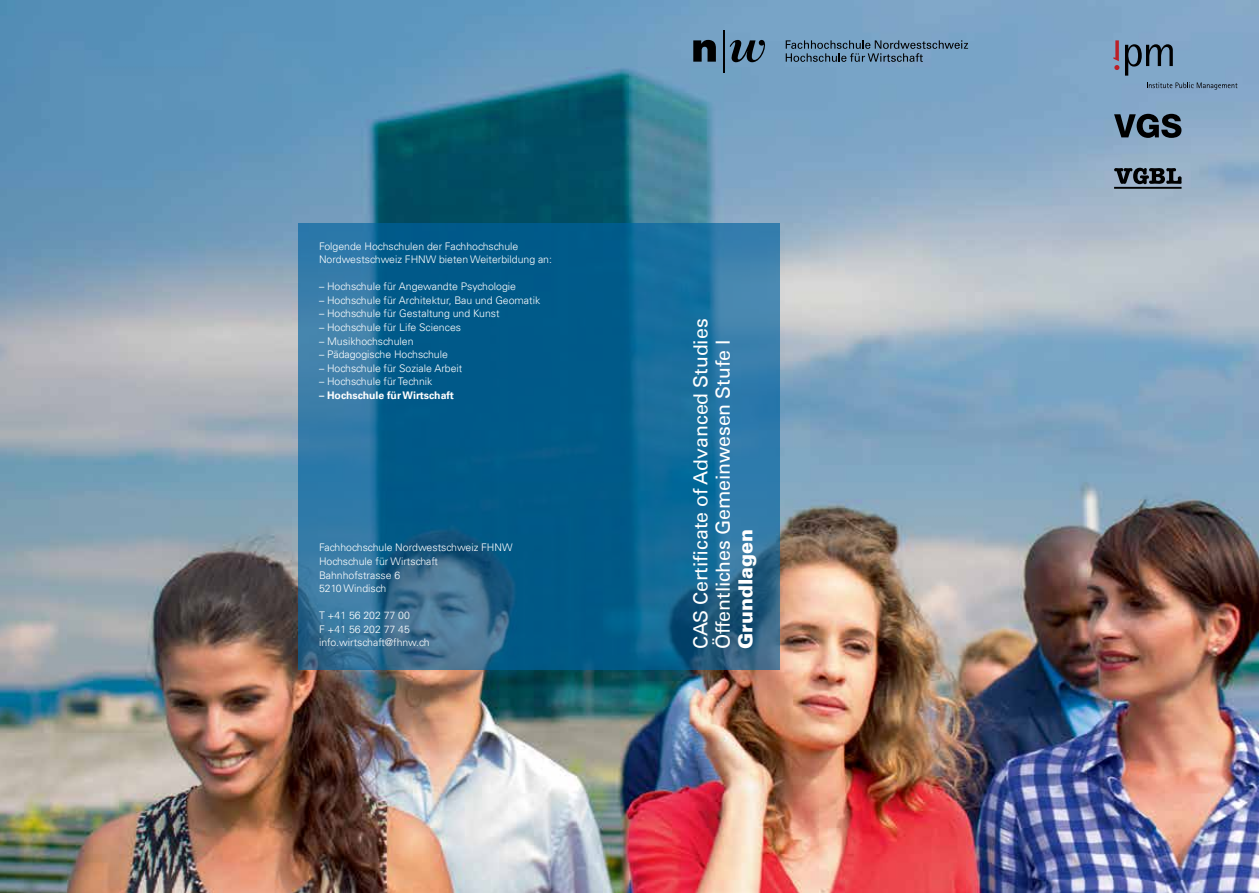
<style>
.page{position:relative;width:1259px;height:893px;background:#fff}
.page>*{position:absolute;margin:0;border:0;box-sizing:border-box;transform-origin:0 0}
.t1{font:19.5px/22.5px "Univers LT";color:#fff}
.t2{font:900 19.5px "Univers LT";color:#fff}
.t3{font:300 10.5px/13.5px "Univers LT";color:#fff}
.t4{font:700 10.5px "Univers LT";color:#fff}
</style>
<div class="page">
<img style="left:0;top:0;width:1259px;height:893px">
<svg style="left:298px;top:223px;width:481px;height:447px;background:#176693"></svg>
<svg style="left:785px;top:40px;width:183px;height:22px;background:#61839f"></svg>
<hr style="left:723px;top:30px;width:1px;height:42px;background:#000">
<svg style="left:693px;top:40px;width:23px;height:22px"></svg>
<svg style="left:729px;top:40px;width:40px;height:22px"></svg>
<svg style="left:1146px;top:83px;width:91px;height:7px"></svg>
<svg style="left:1125px;top:44px;width:47px;height:32px;background:#59748b"></svg>
<svg style="left:1113px;top:40px;width:6px;height:30px"></svg>
<svg style="left:1114px;top:114px;width:67px;height:24px;background:#3d4c59"></svg>
<hr style="left:1114px;top:187px;width:67px;height:2px;background:#000">
<svg style="left:1114px;top:168px;width:67px;height:16px"></svg>
<p class="t3" style="left:319px;top:239px;width:234px">Folgende Hochschulen der Fachhochschule<br>Nordwestschweiz FHNW bieten Weiterbildung an:</p>
<p class="t3" style="left:319px;top:280px;width:199px">– Hochschule für Angewandte Psychologie</p>
<p class="t3" style="left:319px;top:293px;width:223px">– Hochschule für Architektur, Bau und Geomatik</p>
<p class="t3" style="left:319px;top:307px;width:182px">– Hochschule für Gestaltung und Kunst</p>
<p class="t3" style="left:319px;top:321px;width:144px">– Hochschule für Life Sciences</p>
<p class="t3" style="left:319px;top:334px;width:96px">– Musikhochschulen</p>
<p class="t3" style="left:319px;top:348px;width:130px">– Pädagogische Hochschule</p>
<p class="t3" style="left:319px;top:361px;width:145px">– Hochschule für Soziale Arbeit</p>
<p class="t3" style="left:319px;top:375px;width:115px">– Hochschule für Technik</p>
<p class="t4" style="left:319px;top:389px;width:136px">– Hochschule für Wirtschaft</p>
<p class="t3" style="left:319px;top:541px;width:195px">Fachhochschule Nordwestschweiz FHNW<br>Hochschule für Wirtschaft<br>Bahnhofstrasse 6<br>5210 Windisch</p>
<p class="t3" style="left:319px;top:608px;width:112px">T +41 56 202 77 00<br>F +41 56 202 77 45 info.wirtschaft@fhnw.ch</p>
<h1 class="t1" style="left:689px;top:649px;width:332px;rotate:-90deg">CAS Certificate of Advanced Studies<br>Öffentliches Gemeinwesen Stufe I</h1>
<h1 class="t2" style="left:733px;top:649px;width:122px;rotate:-90deg">Grundlagen</h1>
</div>
